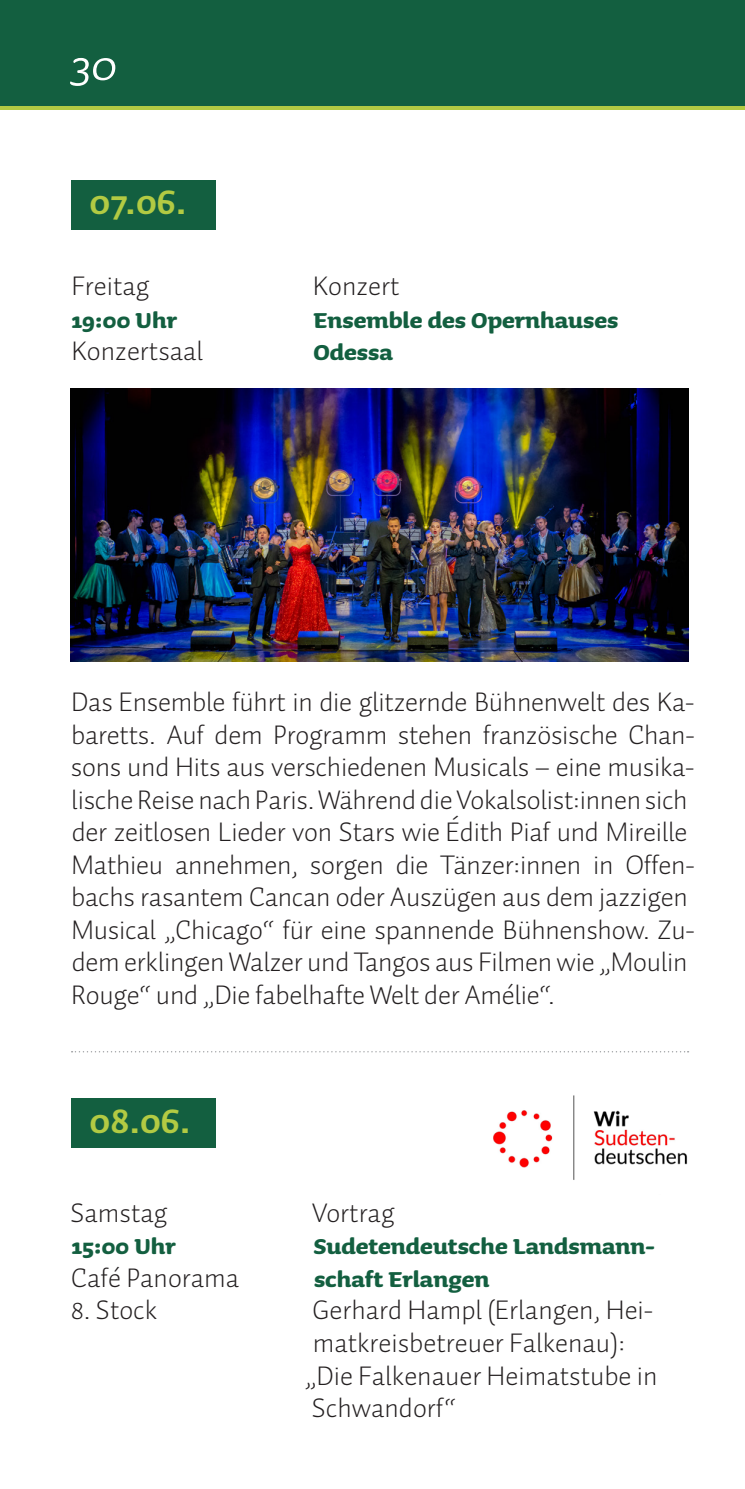
<style>
.page{position:relative;width:745px;height:1489px;background:#fff}
.page>*{position:absolute;margin:0;border:0;box-sizing:border-box;transform-origin:0 0}
.t1{font:italic 55px "Sauna Pro";color:#fff}
.t2{font:700 37.5px "Auto Pro";color:#b2ca43}
.t3{font:300 27.5px/32.5px "Auto Pro";letter-spacing:-.01em;color:#231f20}
.t4{font:700 27.5px/32.5px "Sauna Pro";color:#135f40}
</style>
<div class="page">
<div style="left:0;top:0;width:744px;height:106px;background:#135f40"></div>
<hr style="left:0;top:106px;width:744px;height:4px;background:#b2ca43">
<div style="left:71px;top:1097px;width:144px;height:50px;background:#135f40"></div>
<svg style="left:71px;top:1051px;width:617px;height:1px"></svg>
<div style="left:71px;top:180px;width:144px;height:49px;background:#135f40"></div>
<img style="left:71px;top:388px;width:616px;height:273px">
<img style="left:493px;top:1095px;width:194px;height:85px">
<h1 class="t1" style="left:71px;top:36px;width:47px">30</h1>
<h2 class="t2" style="left:89px;top:175px;width:98px">07.06.</h2>
<p class="t3" style="left:71px;top:269px;width:79px">Freitag</p>
<p class="t4" style="left:71px;top:303px;width:107px">19:00 Uhr</p>
<p class="t3" style="left:71px;top:334px;width:133px">Konzertsaal</p>
<p class="t3" style="left:312px;top:269px;width:88px">Konzert</p>
<p class="t4" style="left:313px;top:303px;width:306px">Ensemble des Opernhauses<br>Odessa</p>
<p class="t3" style="left:71px;top:685px;width:625px">Das Ensemble führt in die glitzernde Bühnenwelt des Ka&shy;baretts. Auf dem Programm stehen französische Chan&shy;sons und Hits aus verschiedenen Musicals – eine musika&shy;lische Reise nach Paris. Während die Vokalsolist:innen sich der zeitlosen Lieder von Stars wie Édith Piaf und Mireille Mathieu annehmen, sorgen die Tänzer:innen in Offen&shy;bachs rasantem Cancan oder Auszügen aus dem jazzigen Musical „Chicago“ für eine spannende Bühnenshow. Zu&shy;dem erklingen Walzer und Tangos aus Filmen wie „Moulin Rouge“ und „Die fabelhafte Welt der Amélie“.</p>
<h2 class="t2" style="left:89px;top:1092px;width:103px">08.06.</h2>
<p class="t3" style="left:70px;top:1195px;width:98px">Samstag</p>
<p class="t4" style="left:71px;top:1229px;width:106px">15:00 Uhr</p>
<p class="t3" style="left:71px;top:1260px;width:169px">Café Panorama</p>
<p class="t3" style="left:71px;top:1293px;width:88px">8. Stock</p>
<p class="t3" style="left:312px;top:1195px;width:84px">Vortrag</p>
<p class="t4" style="left:313px;top:1229px;width:343px">Sudetendeutsche Landsmann&shy;schaft Erlangen</p>
<p class="t3" style="left:304px;top:1293px;width:354px">Gerhard Hampl (Erlangen, Hei&shy;matkreisbetreuer Falkenau): „Die Falkenauer Heimatstube in<br>Schwandorf“</p>
</div>
